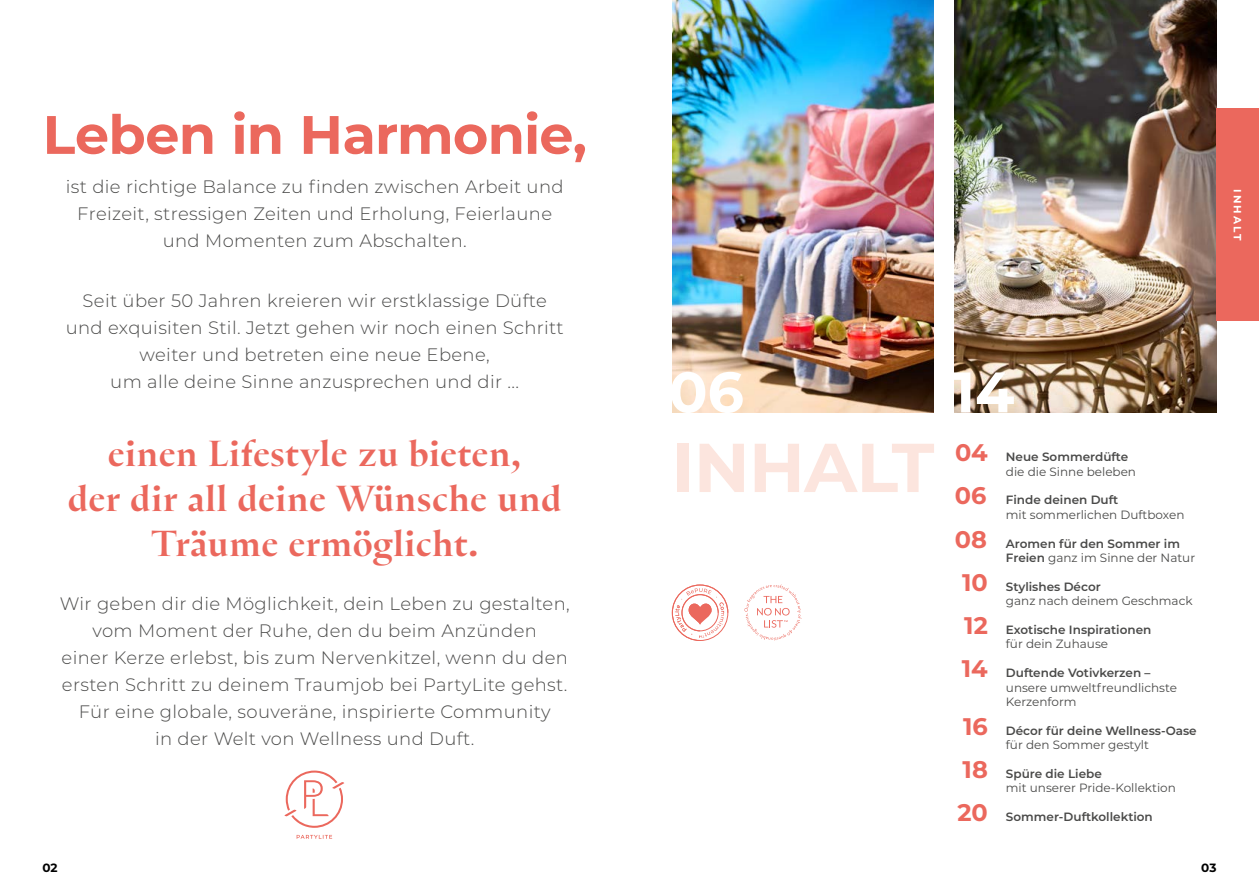
<style>
.page{position:relative;width:1259px;height:893px;background:#fff}
.page>*{position:absolute;margin:0;border:0;box-sizing:border-box;transform-origin:0 0}
.t1{font:700 69px "Montserrat";letter-spacing:-.01em;color:#fce5de}
.t2{font:700 57px "Montserrat";color:#fff}
.t3{font:700 54px "Montserrat";letter-spacing:-.01em;color:#eb685d}
.t4{font:700 36px/45px "Oculi Display";letter-spacing:.02em;color:#eb685d;text-align:center}
.t5{font:300 18px/27px "Montserrat";letter-spacing:.02em;color:#4a4a49;text-align:center}
.t6{font:12px/14.4px "Montserrat";color:#4a4a49}
.t7{font:600 12px/14.4px "Montserrat";color:#4a4a49;text-align:center}
.t8{font:700 12px "Montserrat";color:#000}
.t9{font:700 10.5px "Montserrat";letter-spacing:.2em;color:#fff}
.s1{font-weight:700;font-size:24px;color:#eb685d}
.s2{font-weight:600}
.s3{font-weight:400}
</style>
<div class="page">
<img style="left:955px;top:0;width:261px;height:412px">
<div style="left:1216px;top:108px;width:43px;height:213px;background:#eb685d"></div>
<img style="left:672px;top:0;width:261px;height:412px">
<svg style="left:744px;top:585px;width:57px;height:56px"></svg>
<svg style="left:671px;top:584px;width:57px;height:57px"></svg>
<svg style="left:284px;top:771px;width:60px;height:57px"></svg>
<svg style="left:297px;top:835px;width:35px;height:4px"></svg>
<h3 class="t3" style="left:43px;top:96px;width:546px">Leben in Harmonie,</h3>
<p class="t5" style="left:66px;top:172px;width:499px">ist die richtige Balance zu finden zwischen Arbeit und<br>Freizeit, stressigen Zeiten und Erholung, Feierlaune und Momenten zum Abschalten.</p>
<p class="t9" style="left:1245px;top:189px;width:53px;rotate:90deg">INHALT</p>
<p class="t5" style="left:66px;top:287px;width:499px">Seit über 50 Jahren kreieren wir erstklassige Düfte und exquisiten Stil. Jetzt gehen wir noch einen Schritt weiter und betreten eine neue Ebene,<br>um alle deine Sinne anzusprechen und dir ...</p>
<h3 class="t4" style="left:68px;top:429px;width:495px">einen Lifestyle zu bieten,<br>der dir all deine Wünsche und<br>Träume ermöglicht.</h3>
<p class="t5" style="left:60px;top:590px;width:511px">Wir geben dir die Möglichkeit, dein Leben zu gestalten, vom Moment der Ruhe, den du beim Anzünden<br>einer Kerze erlebst, bis zum Nervenkitzel, wenn du den ersten Schritt zu deinem Traumjob bei PartyLite gehst.<br>Für eine globale, souveräne, inspirierte Community<br>in der Welt von Wellness und Duft.</p>
<h2 class="t2" style="left:669px;top:351px;width:77px">06</h2>
<h2 class="t2" style="left:952px;top:351px;width:63px">14</h2>
<h1 class="t1" style="left:672px;top:418px;width:264px">INHALT</h1>
<p class="t6" style="left:1006px;top:449px;width:132px;text-indent:-51px"><span class="s1">04</span> <span class="s2">Neue Sommerdüfte </span>die die Sinne beleben</p>
<p class="t6" style="left:1006px;top:493px;width:180px;text-indent:-51px"><span class="s1">06</span> <span class="s2">Finde deinen Duft<br></span>mit sommerlichen Duftboxen</p>
<p class="t7" style="left:1006px;top:536px;width:191px;text-align:left;text-indent:-51px"><span class="s1">08</span> Aromen für den Sommer im<br>Freien <span class="s3">ganz im Sinne der Natur</span></p>
<p class="t6" style="left:1006px;top:579px;width:188px;text-indent:-44px"><span class="s1">10</span> <span class="s2">Stylishes Décor<br></span>ganz nach deinem Geschmack</p>
<p class="t7" style="left:964px;top:622px;width:189px"><span class="s1">12</span> Exotische Inspirationen <span class="s3">für dein Zuhause</span></p>
<p class="t6" style="left:1006px;top:665px;width:173px;text-indent:-44px"><span class="s1">14</span> <span class="s2">Duftende Votivkerzen – </span>unsere umweltfreundlichste<br>Kerzenform</p>
<p class="t7" style="left:963px;top:723px;width:235px"><span class="s1">16</span> Décor für deine Wellness-Oase <span class="s3">für den Sommer gestylt</span></p>
<p class="t6" style="left:1006px;top:766px;width:171px;text-indent:-43px"><span class="s1">18</span> <span class="s2">Spüre die Liebe<br></span>mit unserer Pride-Kollektion</p>
<p class="t7" style="left:957px;top:809px;width:197px"><span class="s1">20</span> Sommer-Duftkollektion</p>
<p class="t8" style="left:43px;top:859px;width:17px">02</p>
<p class="t8" style="left:1201px;top:859px;width:17px">03</p>
</div>
